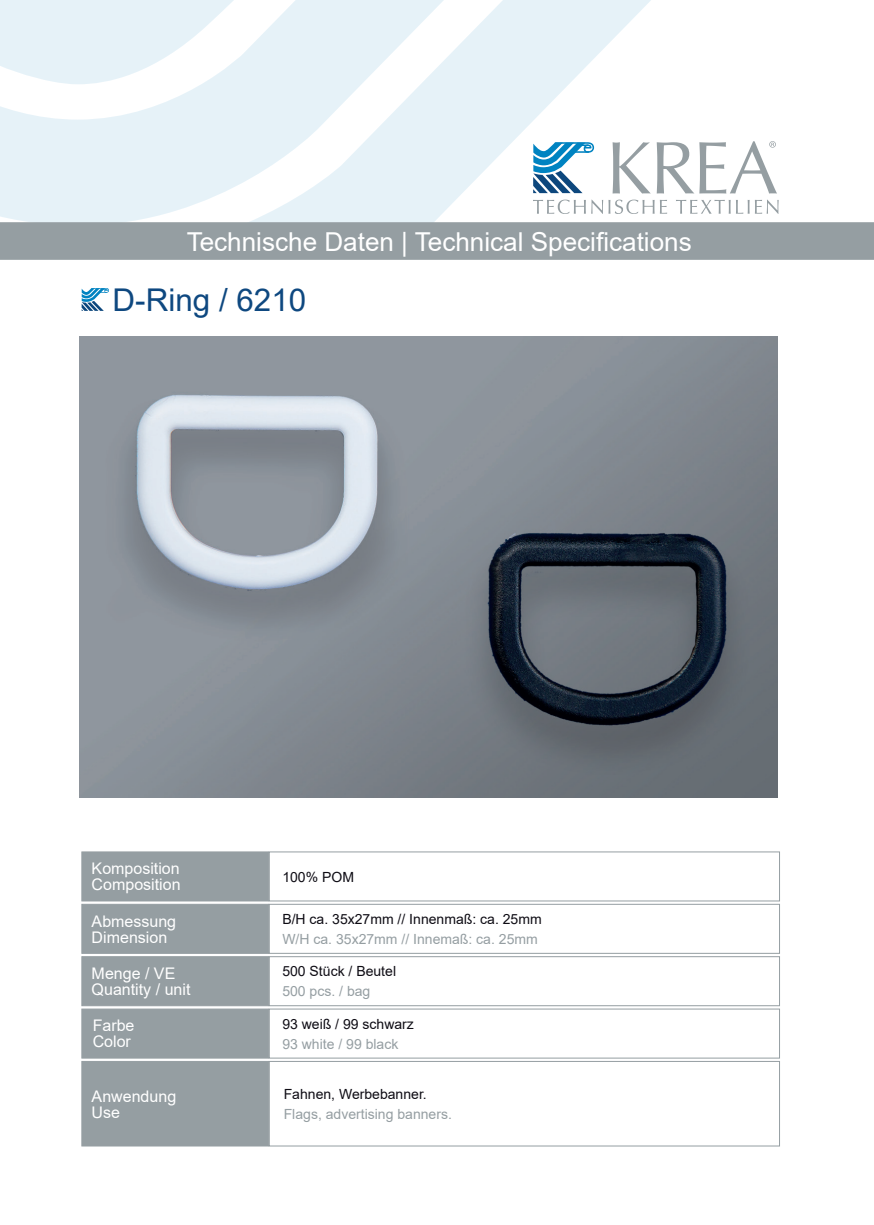
<style>
.page{position:relative;width:874px;height:1225px;background:#fff}
.page>*{position:absolute;margin:0;border:0;box-sizing:border-box;transform-origin:0 0}
.t1{font:31.4px "Arial";color:#0e4880}
.t2{font:26px "Arial";color:#fff}
.t3{font:16px/16px "Arial";color:#fff}
.t4{font:14px "Arial";color:#0e0c14}
.t5{font:14px "Arial";color:#959ea2}
</style>
<div class="page">
<svg style="left:0;top:0;width:626px;height:222px;fill:#e6f2f8"></svg>
<svg style="left:0;top:0;width:423px;height:84px"></svg>
<div style="left:0;top:222px;width:873px;height:38px;background:#959ea2"></div>
<svg style="left:82px;top:288px;width:27px;height:23px"></svg>
<svg style="left:612px;top:142px;width:38px;height:51px"></svg>
<svg style="left:533px;top:142px;width:60px;height:51px"></svg>
<svg style="left:656px;top:141px;width:120px;height:52px"></svg>
<svg style="left:533px;top:200px;width:52px;height:14px"></svg>
<svg style="left:591px;top:200px;width:75px;height:14px"></svg>
<svg style="left:676px;top:200px;width:101px;height:14px"></svg>
<div style="left:269px;top:956px;width:510px;height:50px;background:#fff;border:1px solid #959ea2"></div>
<div style="left:269px;top:904px;width:510px;height:49px;background:#fff;border:1px solid #959ea2"></div>
<div style="left:269px;top:851px;width:510px;height:50px;background:#fff;border:1px solid #959ea2"></div>
<div style="left:269px;top:1061px;width:510px;height:85px;background:#fff;border:1px solid #959ea2"></div>
<div style="left:269px;top:1008px;width:510px;height:50px;background:#fff;border:1px solid #959ea2"></div>
<div style="left:82px;top:956px;width:187px;height:50px;background:#959ea2;border:1px solid #959ea2"></div>
<div style="left:82px;top:904px;width:187px;height:49px;background:#959ea2"></div>
<div style="left:82px;top:851px;width:187px;height:50px;background:#959ea2;border:1px solid #959ea2"></div>
<div style="left:82px;top:1061px;width:187px;height:85px;background:#959ea2"></div>
<div style="left:82px;top:1008px;width:187px;height:50px;background:#959ea2;border:1px solid #959ea2"></div>
<img style="left:79px;top:336px;width:698px;height:461px">
<h2 class="t2" style="left:186px;top:223px;width:506px">Technische Daten | Technical Specifications</h2>
<h1 class="t1" style="left:113px;top:278px;width:195px">D-Ring / 6210</h1>
<p class="t3" style="left:92px;top:860px;width:90px">Komposition<br>Composition</p>
<p class="t3" style="left:92px;top:913px;width:86px">Abmessung<br>Dimension</p>
<p class="t3" style="left:92px;top:965px;width:100px">Menge / VE<br>Quantity / unit</p>
<p class="t3" style="left:93px;top:1017px;width:43px">Farbe<br>Color</p>
<p class="t3" style="left:92px;top:1087px;width:86px">Anwendung<br>Use</p>
<p class="t4" style="left:282px;top:867px;width:73px">100% POM</p>
<p class="t4" style="left:282px;top:909px;width:261px">B/H ca. 35x27mm // Innenmaß: ca. 25mm</p>
<p class="t5" style="left:282px;top:929px;width:257px">W/H ca. 35x27mm // Innemaß: ca. 25mm</p>
<p class="t4" style="left:282px;top:961px;width:115px">500 Stück / Beutel</p>
<p class="t5" style="left:282px;top:981px;width:89px">500 pcs. / bag</p>
<p class="t4" style="left:282px;top:1014px;width:133px">93 weiß / 99 schwarz</p>
<p class="t5" style="left:282px;top:1034px;width:117px">93 white / 99 black</p>
<p class="t4" style="left:283px;top:1084px;width:144px">Fahnen, Werbebanner.</p>
<p class="t5" style="left:283px;top:1104px;width:170px">Flags, advertising banners.</p>
</div>
